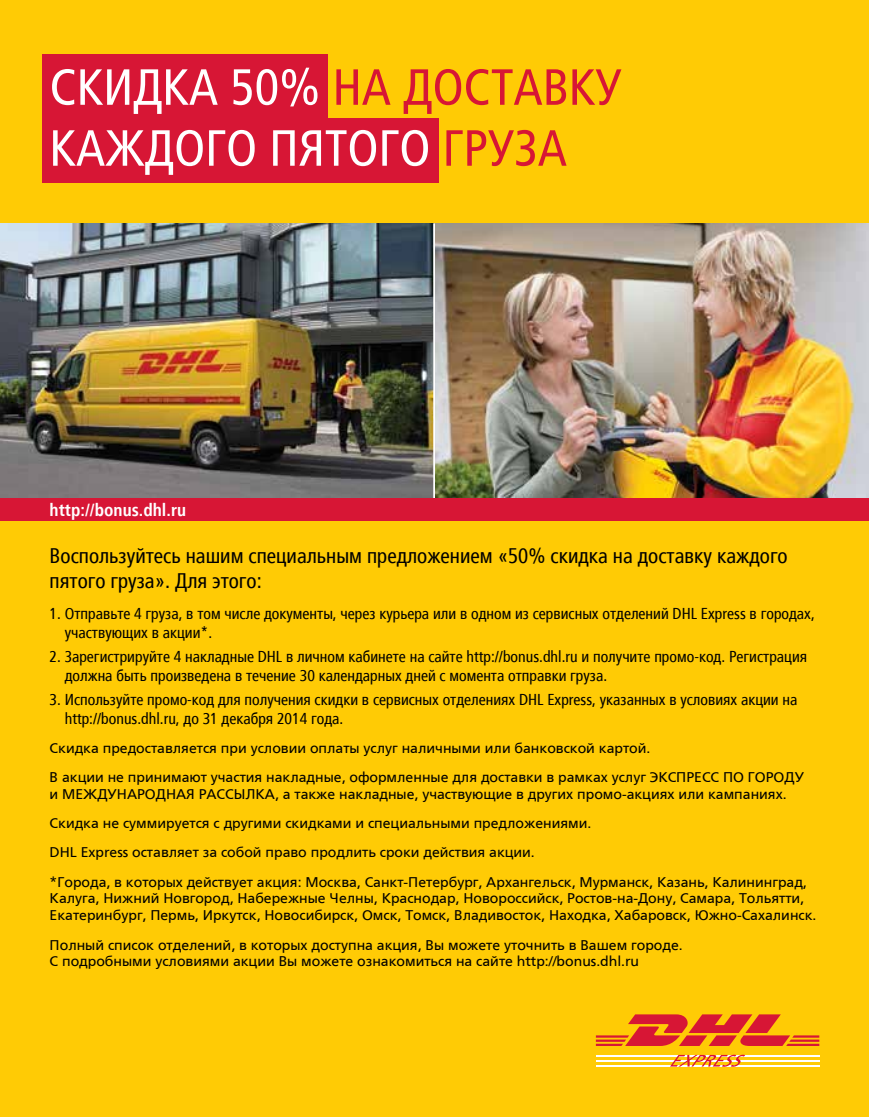
<style>
.page{position:relative;width:869px;height:1117px;background:#fff}
.page>*{position:absolute;margin:0;border:0;box-sizing:border-box;transform-origin:0 0}
.t1{font:condensed 50.75px/60.9px "Frutiger LTCYR";color:#fff}
.t2{font:condensed 21px/25.2px "Frutiger LTCYR";color:#000}
.t3{font:700 condensed 17.5px "Frutiger LTCYR";color:#fff}
.t4{font:condensed 15.75px/18.9px "Frutiger LTCYR";color:#000}
.t5{font:14px/29.2px "Frutiger LTCYR";color:#000}
.s1{color:#d71635}
</style>
<div class="page">
<div style="left:0;top:0;width:868px;height:1116px;background:#ffcb05"></div>
<svg style="left:595px;top:1014px;width:224px;height:31px"></svg>
<hr style="left:595px;top:1064px;width:224px;height:2px;background:#fff">
<hr style="left:595px;top:1054px;width:224px;height:1px;background:#fff">
<hr style="left:595px;top:1059px;width:224px;height:2px;background:#fff">
<svg style="left:669px;top:1054px;width:75px;height:12px"></svg>
<img style="left:0;top:223px;width:433px;height:275px">
<img style="left:435px;top:223px;width:433px;height:275px">
<div style="left:42px;top:55px;width:285px;height:64px;background:#d71635"></div>
<div style="left:42px;top:118px;width:396px;height:64px;background:#d71635"></div>
<hr style="left:433px;top:223px;width:2px;height:276px;background:#fff">
<div style="left:0;top:498px;width:868px;height:22px;background:#d71635"></div>
<h1 class="t1" style="left:50px;top:58px;width:573px">Скидка 50% <span class="s1">на доставку </span>каждо го пятого <span class="s1">груза</span></h1>
<p class="t3" style="left:50px;top:500px;width:138px">http://bonus.dhl.ru</p>
<h2 class="t2" style="left:50px;top:543px;width:739px">Воспользуйтесь нашим специальным предложением «50% скидка на доставку каждого пятого груза». Для этого:</h2>
<p class="t4" style="left:65px;top:604px;width:751px;text-indent:-15px">1. Отправьте 4 груза, в том числе документы, через курьера или в одном из сервисных отделений DHL Express в городах, участвующих в акции*.</p>
<p class="t4" style="left:65px;top:647px;width:743px;text-indent:-15px">2. Зарегистрируйте 4 накладные DHL в личном кабинете на сайте http://bonus.dhl.ru и получите промо-код. Регистрация должна быть произведена в течение 30 календарных дней с момента отправки груза.</p>
<p class="t4" style="left:65px;top:690px;width:733px;text-indent:-15px">3. Используйте промо-код для получения скидки в сервисных отделениях DHL Express, указанных в условиях акции на http://bonus.dhl.ru, до 31 декабря 2014 года.</p>
<p class="t5" style="left:50px;top:733px;width:755px">Скидка предоставляется при условии оплаты услуг наличными или банковской картой.<br>В акции не принимают участия накладные, оформленные для доставки в рамках услуг ЭКСПРЕСС ПО ГОРОДУ</p>
<p class="t5" style="left:50px;top:779px;width:98px">и Международ</p>
<p class="t5" style="left:50px;top:779px;width:758px;text-indent:116px">ная рассылка, а также накладные, участвующие в других промо-акциях или кампаниях.<br>Скидка не суммируется с другими скидками и специальными предложениями.<br>DHL Express оставляет за собой право продлить сроки действия акции.<br>*Города, в которых действует акция: Москва, Санкт-Петербург, Архангельск, Мурманск, Казань, Калининград,</p>
<p class="t5" style="left:50px;top:890px;width:768px;line-height:16.8px">Калуга, Н ижний Н овгород, Н абережные Челны, Краснодар, Н овороссийск, Ростов-на-Дону, Самара, Тольятти,<br>Екатеринбург, Пермь, Иркутск, Н овосибирск, Омск, Томск, Владивосток, Н аходка, Хабаровск, Южно-Сахалинск.</p>
<p class="t5" style="left:50px;top:936px;width:634px;line-height:16.8px">Полный список отделений, в которых доступна акция, Вы можете уточнить в Вашем городе.<br>С подробными условиями акции Вы можете ознакомиться на сайте http://bonus.dhl.ru</p>
</div>
